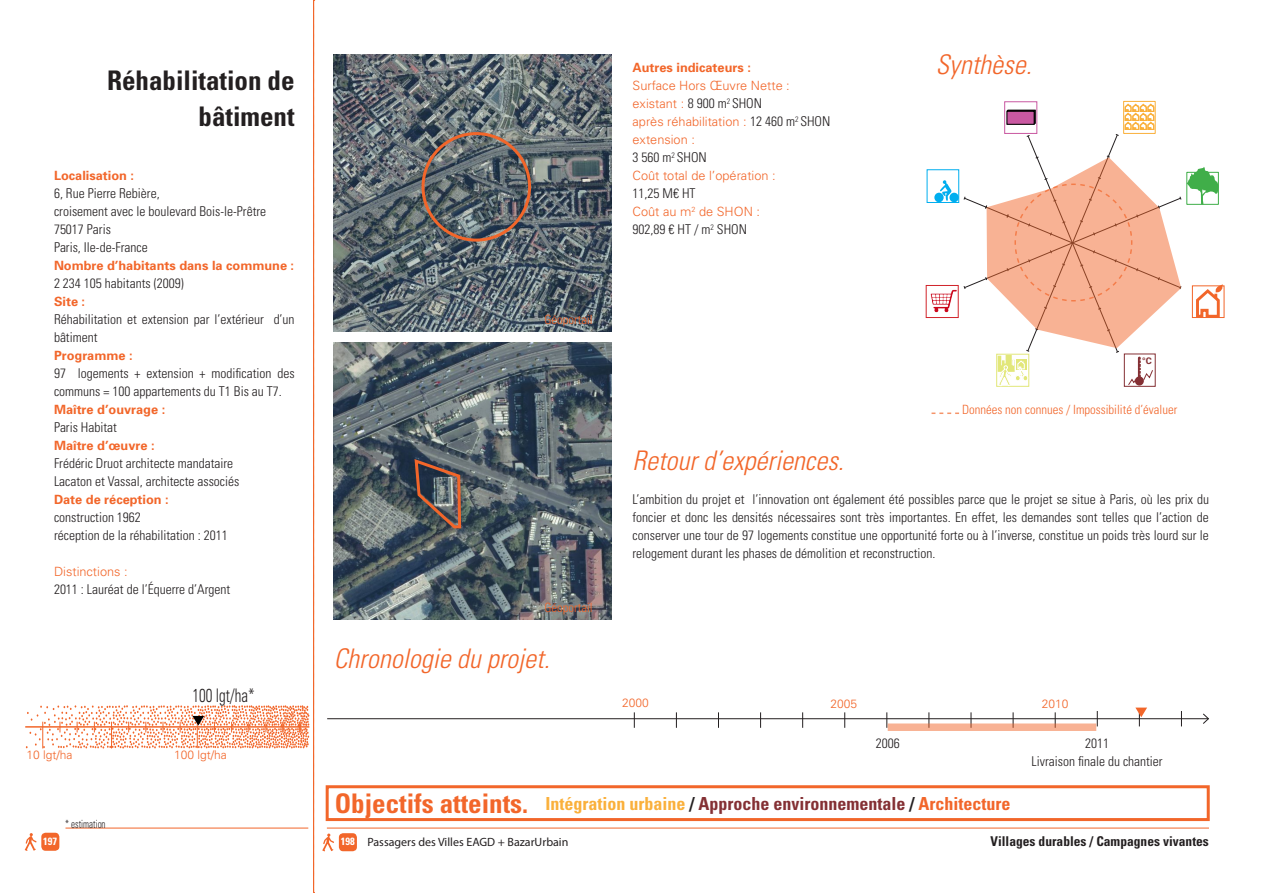
<style>
.page{position:relative;width:1263px;height:893px;background:#fff}
.page>*{position:absolute;margin:0;border:0;box-sizing:border-box;transform-origin:0 0}
.t1{font:italic 300 condensed 27px "Univers LT Std";color:#f2662a}
.SOUS_TITRE_-spécific{font:700 condensed 27px/36px "Univers LT Std";color:#231f20;text-align:right}
.t2{font:700 condensed 27px "Univers LT Std";color:#f2662a}
.t3{font:300 condensed 18.75px "Univers LT Std";color:#231f20;scale:.8 1}
.SOUS_SOUS_TITRE{font:700 condensed 18px "Univers LT Std";color:#843034}
.TEXTE_COURANT{font:300 condensed 13.5px/18px "Univers LT Std";color:#231f20}
.t4{font:700 condensed 13.5px "Univers LT Std";color:#231f20}
.SYNTHESE___LEGENDE_B{font:300 12.75px "Univers";color:#f2662a}
.SYNTHESE___LEGENDE_B-2{font:700 12.75px "Univers";color:#f2662a}
.CHRONIQUE___legende{font:300 condensed 12.75px "Univers LT Std";color:#f2662a}
.TEXTE_COURANT-2{font:700 12.75px "Univers";color:#f2662a}
.t5{font:12px "Myriad Pro";color:#231f20}
.t6{font:300 12px "Univers";color:#f2662a}
.t7{font:300 condensed 11.25px "Univers LT Std";color:#231f20;scale:.8 1}
.t8{font:700 condensed 10.5px "Univers LT Std";color:#fff}
.t9{font:700 9px "Univers";color:#843034}
.s1{font-family:"Univers LT Std";font-stretch:condensed;font-size:13.5px;color:#231f20}
.s2{color:#fab03b}
.s3{color:#231f20}
.s4{color:#f2662a}
.s5{font-family:"Univers LT Std";font-weight:700;font-stretch:condensed;font-size:10.5px;color:#fff}
</style>
<div class="page">
<hr style="left:327px;top:718px;width:881px;height:1px;background:#231f20">
<svg style="left:1202px;top:713px;width:7px;height:11px"></svg>
<svg style="left:634px;top:712px;width:1px;height:16px"></svg>
<svg style="left:886px;top:712px;width:1px;height:16px"></svg>
<svg style="left:676px;top:712px;width:1px;height:16px"></svg>
<svg style="left:718px;top:712px;width:1px;height:16px"></svg>
<svg style="left:760px;top:712px;width:1px;height:16px"></svg>
<svg style="left:802px;top:712px;width:1px;height:16px"></svg>
<svg style="left:844px;top:712px;width:1px;height:16px"></svg>
<svg style="left:1097px;top:711px;width:1px;height:15px"></svg>
<svg style="left:1181px;top:711px;width:1px;height:15px"></svg>
<div style="left:1192px;top:286px;width:32px;height:32px;border:1px solid #f2662a"></div>
<svg style="left:1194px;top:284px;width:30px;height:34px"></svg>
<div style="left:1123px;top:101px;width:32px;height:33px;border:1px solid #fab03b"></div>
<svg style="left:1187px;top:167px;width:31px;height:38px"></svg>
<hr style="left:327px;top:828px;width:882px;height:1px;background:#f2662a">
<svg style="left:322px;top:833px;width:12px;height:18px"></svg>
<div style="left:339px;top:833px;width:18px;height:18px;background:#f2662a;border-radius:4px"></div>
<svg style="left:931px;top:412px;width:28px;height:2px"></svg>
<svg style="left:1135px;top:708px;width:12px;height:18px"></svg>
<div style="left:326px;top:785px;width:884px;height:36px;border:3px solid #f2662a"></div>
<img style="left:930px;top:289px;width:26px;height:24px">
<div style="left:926px;top:285px;width:32px;height:33px;border:1px solid #d1232a"></div>
<img style="left:334px;top:54px;width:277px;height:278px">
<img style="left:334px;top:342px;width:277px;height:278px">
<svg style="left:413px;top:457px;width:50px;height:73px;background:#635958"></svg>
<div style="left:888px;top:723px;width:208px;height:8px;background:#f8b294"></div>
<svg style="left:963px;top:103px;width:218px;height:283px"></svg>
<div style="left:421px;top:132px;width:110px;height:110px;border:3px solid #f2662a;border-radius:50%"></div>
<div style="left:927px;top:170px;width:32px;height:33px;border:1px solid #00aeef"></div>
<svg style="left:940px;top:180px;width:11px;height:21px"></svg>
<div style="left:934px;top:193px;width:10px;height:9px;background:#00aeef;border-radius:50%"></div>
<div style="left:949px;top:193px;width:10px;height:9px;background:#00aeef;border-radius:50%"></div>
<svg style="left:24px;top:0;width:291px;height:893px"></svg>
<div style="left:41px;top:833px;width:18px;height:18px;background:#f2662a;border-radius:4px"></div>
<p class="SOUS_TITRE_-spécific" style="left:107px;top:62px;width:189px">Réhabilitation de bâtiment</p>
<p class="SYNTHESE___LEGENDE_B-2" style="left:54px;top:168px;width:82px">Localisation :</p>
<p class="TEXTE_COURANT" style="left:54px;top:184px;width:107px">6, Rue Pierre Rebière,</p>
<p class="TEXTE_COURANT" style="left:54px;top:202px;width:214px">croisement avec le boulevard Bois-le-Prêtre</p>
<p class="TEXTE_COURANT" style="left:54px;top:220px;width:58px">75017 Paris</p>
<p class="TEXTE_COURANT" style="left:54px;top:238px;width:95px">Paris, Ile-de-France</p>
<p class="SYNTHESE___LEGENDE_B-2" style="left:54px;top:258px;width:242px">Nombre d’habitants dans la commune :</p>
<p class="TEXTE_COURANT" style="left:54px;top:274px;width:131px">2 234 105 habitants (2009)</p>
<p class="SYNTHESE___LEGENDE_B-2" style="left:54px;top:294px;width:33px">Site :</p>
<p class="TEXTE_COURANT" style="left:54px;top:310px;width:242px">Réhabilitation et extension par l’extérieur d’un bâtiment</p>
<p class="SYNTHESE___LEGENDE_B-2" style="left:54px;top:348px;width:80px">Programme :</p>
<p class="TEXTE_COURANT" style="left:54px;top:364px;width:242px">97 logements + extension + modification des communs = 100 appartements du T1 Bis au T7.</p>
<p class="TEXTE_COURANT-2" style="left:54px;top:402px;width:113px">Maître d’ouvrage :</p>
<p class="TEXTE_COURANT" style="left:54px;top:418px;width:64px">Paris Habitat</p>
<p class="SYNTHESE___LEGENDE_B-2" style="left:54px;top:438px;width:102px">Maître d’œuvre :</p>
<p class="TEXTE_COURANT" style="left:54px;top:454px;width:181px">Frédéric Druot architecte mandataire</p>
<p class="TEXTE_COURANT" style="left:54px;top:472px;width:187px">Lacaton et Vassal, architecte associés</p>
<p class="SYNTHESE___LEGENDE_B-2" style="left:54px;top:492px;width:116px">Date de réception :</p>
<p class="TEXTE_COURANT" style="left:54px;top:508px;width:88px">construction 1962</p>
<p class="TEXTE_COURANT" style="left:54px;top:526px;width:175px">réception de la réhabilitation : 2011</p>
<p class="SYNTHESE___LEGENDE_B" style="left:54px;top:564px;width:75px">Distinctions :</p>
<p class="TEXTE_COURANT" style="left:54px;top:580px;width:178px">2011 : Lauréat de l’Équerre d’Argent</p>
<p class="t3" style="left:192px;top:684px;width:80px">100 lgt/ha*</p>
<p class="t6" style="left:27px;top:747px;width:48px">10 lgt/ha</p>
<p class="t6" style="left:174px;top:747px;width:54px">100 lgt/ha</p>
<p class="t8" style="left:43px;top:835px;width:15px">197</p>
<p class="t7" style="left:65px;top:817px;width:52px">* estimation</p>
<p class="SYNTHESE___LEGENDE_B-2" style="left:632px;top:60px;width:120px">Autres indicateurs :</p>
<p class="SYNTHESE___LEGENDE_B" style="left:632px;top:78px;width:159px">Surface Hors Œuvre Nette :</p>
<p class="SYNTHESE___LEGENDE_B" style="left:632px;top:96px;width:131px">existant : <span class="s1">8 900 m</span><sup>2</sup> <span class="s1">SHON</span></p>
<p class="SYNTHESE___LEGENDE_B" style="left:632px;top:114px;width:199px">après réhabilitation : <span class="s1">12 460 m</span><sup>2</sup> <span class="s1">SHON</span></p>
<p class="SYNTHESE___LEGENDE_B" style="left:632px;top:132px;width:64px">extension :</p>
<p class="TEXTE_COURANT" style="left:632px;top:148px;width:76px">3 560 m<sup>2</sup> SHON</p>
<p class="SYNTHESE___LEGENDE_B" style="left:632px;top:168px;width:145px">Coût total de l’opération :</p>
<p class="TEXTE_COURANT" style="left:632px;top:184px;width:64px">11,25 M€ HT</p>
<p class="SYNTHESE___LEGENDE_B" style="left:632px;top:204px;width:129px">Coût au m<sup>2</sup> de SHON :</p>
<p class="TEXTE_COURANT" style="left:632px;top:220px;width:116px">902,89 € HT / m<sup>2</sup> SHON</p>
<h1 class="t1" style="left:936px;top:48px;width:97px">Synthèse.</h1>
<p class="CHRONIQUE___legende" style="left:545px;top:312px;width:50px">Géoportail</p>
<p class="CHRONIQUE___legende" style="left:545px;top:600px;width:50px">Géoportail</p>
<h1 class="t1" style="left:334px;top:642px;width:217px">Chronologie du projet.</h1>
<p class="t9" style="left:1142px;top:355px;width:11px">°C</p>
<h1 class="t1" style="left:632px;top:444px;width:213px">Retour d’expériences.</h1>
<p class="CHRONIQUE___legende" style="left:962px;top:402px;width:217px">Données non connues / Impossibilité d’évaluer</p>
<p class="TEXTE_COURANT" style="left:632px;top:490px;width:578px;text-align:justify">L’ambition du projet et l’innovation ont également été possibles parce que le projet se situe à Paris, où les prix du foncier et donc les densités nécessaires sont très importantes. En effet, les demandes sont telles que l’action de conserver une tour de 97 logements constitue une opportunité forte ou à l’inverse, constitue un poids très lourd sur le relogement durant les phases de démolition et reconstruction.</p>
<p class="t6" style="left:622px;top:696px;width:28px">2000</p>
<p class="t6" style="left:830px;top:696px;width:28px">2005</p>
<p class="t6" style="left:1042px;top:696px;width:28px">2010</p>
<p class="TEXTE_COURANT" style="left:876px;top:734px;width:25px">2006</p>
<p class="TEXTE_COURANT" style="left:1085px;top:734px;width:25px">2011</p>
<p class="TEXTE_COURANT" style="left:1031px;top:752px;width:133px">Livraison finale du chantier</p>
<h1 class="t2" style="left:335px;top:787px;width:195px">Objectifs atteints.</h1>
<p class="SOUS_SOUS_TITRE" style="left:545px;top:793px;width:466px"><span class="s2">Intégration urbaine</span> <span class="s3">/</span> Approche environnementale <span class="s3">/</span> <span class="s4">Architecture</span></p>
<p class="t5" style="left:341px;top:835px;width:229px"><span class="s5">198</span> Passagers des Villes EAGD + BazarUrbain</p>
<p class="t4" style="left:990px;top:833px;width:220px">Villages durables / Campagnes vivantes</p>
</div>
